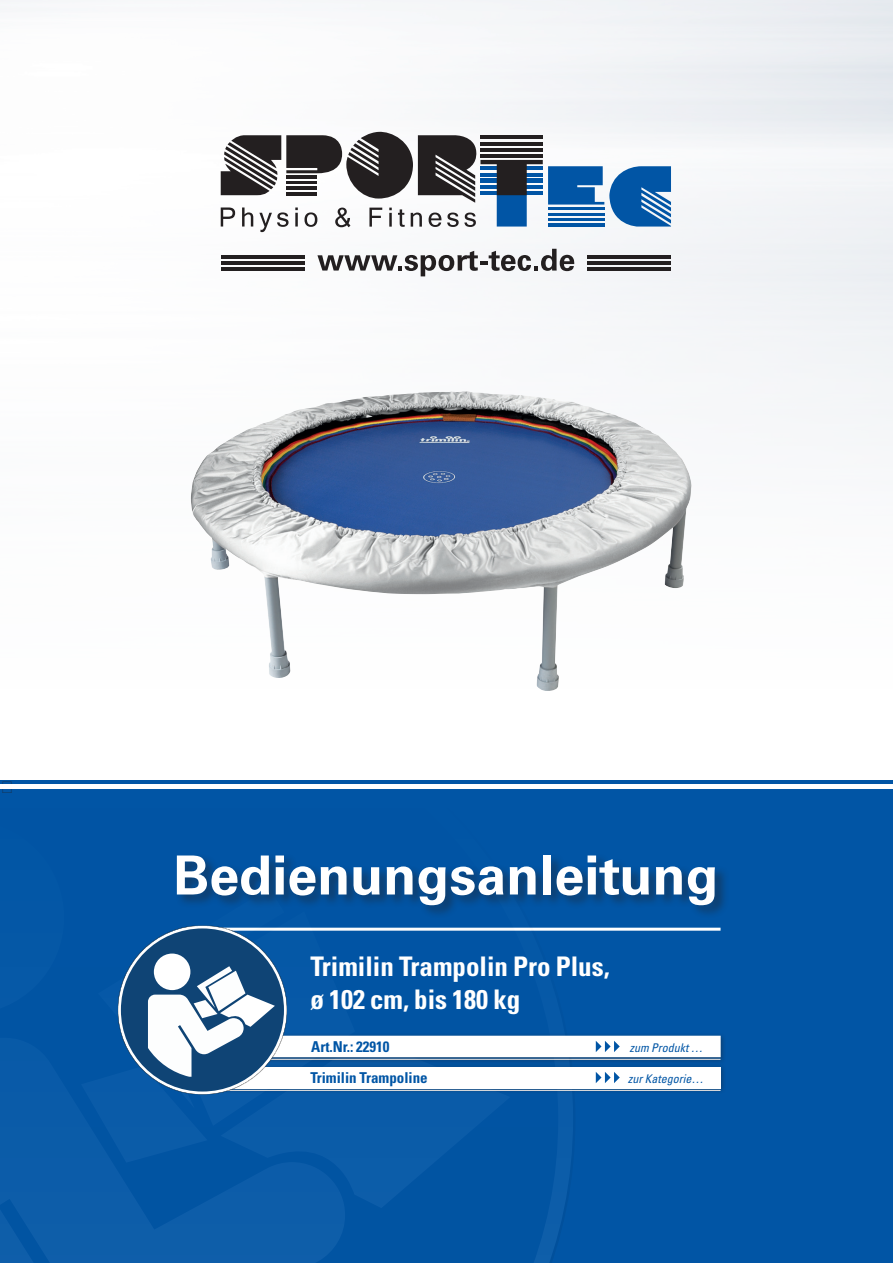
<style>
.page{position:relative;width:893px;height:1263px;background:#fff}
.page>*{position:absolute;margin:0;border:0;box-sizing:border-box;transform-origin:0 0}
.Headline{font:700 54px "Univers LT Std";color:#fff}
.t1{font:700 condensed 27px "Univers LT Std";color:#fff}
.t2{font:18px "Times New Roman";color:#231f20}
.t3{font:700 condensed 15px "Univers LT Std";color:#0155a5}
.t4{font:italic condensed 12px "Univers LT Std";color:#0155a5}
</style>
<div class="page">
<img style="left:0;top:0;width:892px;height:781px">
<svg style="left:221px;top:132px;width:450px;height:100px"></svg>
<svg style="left:317px;top:249px;width:257px;height:27px"></svg>
<hr style="left:587px;top:255px;width:84px;height:4px;background:#231f20">
<hr style="left:587px;top:261px;width:84px;height:4px;background:#231f20">
<hr style="left:587px;top:267px;width:84px;height:3px;background:#231f20">
<hr style="left:221px;top:255px;width:83px;height:4px;background:#231f20">
<hr style="left:221px;top:261px;width:83px;height:4px;background:#231f20">
<hr style="left:221px;top:267px;width:83px;height:3px;background:#231f20">
<div style="left:0;top:781px;width:893px;height:482px;background:#0155a5"></div>
<hr style="left:0;top:785px;width:893px;height:4px;background:#fff">
<hr style="left:195px;top:928px;width:525px;height:3px;background:#fff">
<div style="left:257px;top:1055px;width:469px;height:11px;background:#02529f"></div>
<svg style="left:558px;top:724px;width:17px;height:507px"></svg>
<svg style="left:0;top:724px;width:558px;height:539px"></svg>
<svg style="left:0;top:821px;width:64px;height:193px"></svg>
<svg style="left:0;top:1038px;width:345px;height:225px;fill:#0c5ca9"></svg>
<svg style="left:221px;top:1063px;width:289px;height:145px;fill:#0a5ba8"></svg>
<div style="left:222px;top:1033px;width:505px;height:30px;background:#231f20;opacity:.4"></div>
<div style="left:226px;top:1036px;width:494px;height:21px;background:#fff"></div>
<svg style="left:596px;top:1041px;width:24px;height:11px"></svg>
<div style="left:222px;top:1064px;width:505px;height:30px;background:#231f20;opacity:.4"></div>
<div style="left:225px;top:1067px;width:495px;height:21px;background:#fff"></div>
<div style="left:175px;top:853px;width:554px;height:66px;background:#231f20;opacity:.46"></div>
<svg style="left:596px;top:1072px;width:24px;height:11px"></svg>
<svg style="left:81px;top:888px;width:274px;height:274px"></svg>
<img style="left:191px;top:391px;width:338px;height:287px">
<p class="t2" style="left:0;top:775px;width:16px">▶</p>
<p class="Headline" style="left:173px;top:844px;width:547px">Bedienungsanleitung</p>
<p class="t1" style="left:310px;top:950px;width:301px">Trimilin Trampolin Pro Plus,</p>
<p class="t1" style="left:310px;top:983px;width:211px">ø 102 cm, bis 180 kg</p>
<p class="t3" style="left:311px;top:1037px;width:80px">Art.Nr.: 22910</p>
<p class="t4" style="left:630px;top:1040px;width:75px">zum Produkt …</p>
<p class="t3" style="left:310px;top:1068px;width:119px">Trimilin Trampoline</p>
<p class="t4" style="left:628px;top:1071px;width:77px">zur Kategorie…</p>
</div>
